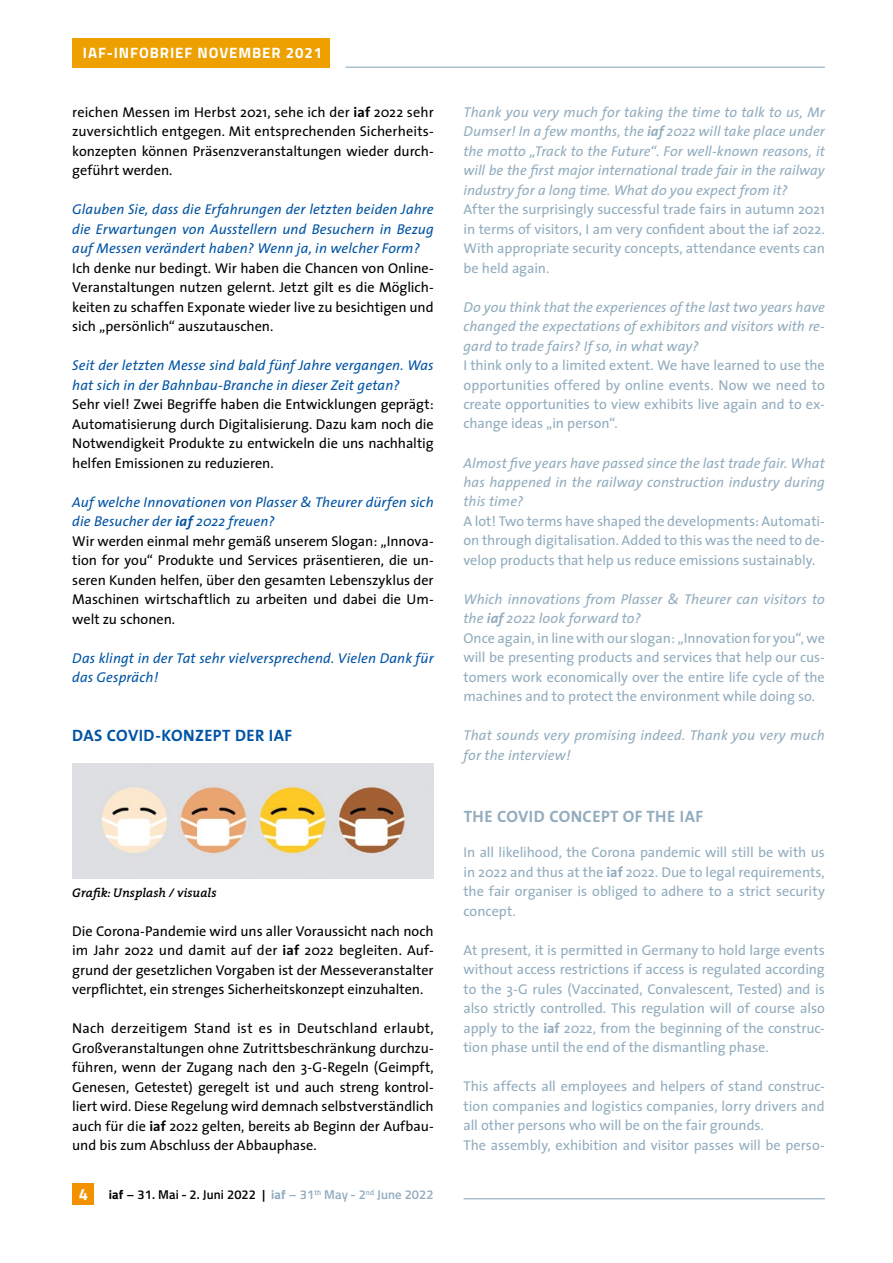
<style>
.page{position:relative;width:893px;height:1263px;background:#fff}
.page>*{position:absolute;margin:0;border:0;box-sizing:border-box;transform-origin:0 0}
.t1{font:16.5px "The Sans Bold Caps";letter-spacing:.025em;color:#92acbe}
.t2{font:16.5px "The Sans Bold Caps";letter-spacing:.025em;color:#0054a4}
.t3{font:700 16.5px "Titillium Web";color:#fff}
.t4{font:700 15px "Titillium Web";letter-spacing:.06em;color:#fff}
.t5{font:14.25px/19.5px "The Sans";color:#92acbe;text-align:justify}
.t6{font:14.25px/19.5px "The Sans";letter-spacing:-.005em;color:#000;text-align:justify}
.t7{font:italic 14.25px/19.5px "The Sans";letter-spacing:.005em;color:#92acbe;text-align:justify}
.t8{font:italic 14.25px/19.5px "The Sans";letter-spacing:.01em;color:#0054a4}
.t9{font:600 12.75px "Titillium Web";letter-spacing:.01em;color:#000}
.t10{font:italic 600 12.6px "The Serif";color:#000}
.s1{font-weight:700}
.s2{font-style:italic;color:#0054a4}
.s3{font-weight:700;font-style:italic;color:#0054a4}
.s4{font-weight:700;color:#92acbe}
.s5{color:#92acbe}
.s6{font-style:italic}
.s7{font-weight:700;font-style:italic}
</style>
<div class="page">
<hr style="left:345px;top:67px;width:480px;height:1px;background:#92acbe">
<div style="left:72px;top:38px;width:258px;height:30px;background:#eda000"></div>
<div style="left:72px;top:1184px;width:22px;height:21px;background:#f39100"></div>
<img style="left:72px;top:763px;width:362px;height:115px">
<hr style="left:463px;top:1198px;width:362px;height:1px;background:#92acbe">
<p class="t4" style="left:83px;top:42px;width:241px">IAF-INFOBRIEF NOVEMBER 2021</p>
<p class="t6" style="left:72px;top:102px;width:363px">reichen Messen im Herbst 2021, sehe ich der <span class="s1">iaf</span> 2022 sehr zuversichtlich entgegen. Mit entsprechenden Sicherheits&shy;konzepten können Präsenzveranstaltungen wieder durch&shy;geführt werden.</p>
<p class="t8" style="left:72px;top:199px;width:363px;text-align:justify">Glauben Sie, dass die Erfahrungen der letzten beiden Jahre die Erwartungen von Ausstellern und Besuchern in Bezug auf Messen verändert haben? Wenn ja, in welcher Form?</p>
<p class="t6" style="left:72px;top:258px;width:363px">Ich denke nur bedingt. Wir haben die Chancen von Online-Veranstaltungen nutzen gelernt. Jetzt gilt es die Möglich&shy;keiten zu schaffen Exponate wieder live zu besichtigen und sich „persönlich“ auszutauschen.</p>
<p class="t8" style="left:72px;top:355px;width:363px">Seit der letzten Messe sind bald fünf Jahre vergangen. Was hat sich in der Bahnbau-Branche in dieser Zeit getan?</p>
<p class="t6" style="left:72px;top:394px;width:363px">Sehr viel! Zwei Begriffe haben die Entwicklungen geprägt:<br>Automatisierung durch Digitalisierung. Dazu kam noch die Notwendigkeit Produkte zu entwickeln die uns nachhaltig helfen Emissionen zu reduzieren.</p>
<p class="t6" style="left:72px;top:492px;width:363px;text-align:left"><span class="s2">Auf welche Innovationen von Plasser &amp; Theurer dürfen sich die Besucher der</span> <span class="s3">iaf</span> <span class="s2">2022 freuen?<br></span>Wir werden einmal mehr gemäß unserem Slogan: „Innova&shy;tion for you“ Produkte und Services präsentieren, die un&shy;seren Kunden helfen, über den gesamten Lebenszyklus der Maschinen wirtschaftlich zu arbeiten und dabei die Um&shy;welt zu schonen.</p>
<p class="t8" style="left:72px;top:648px;width:363px">Das klingt in der Tat sehr vielversprechend. Vielen Dank für das Gespräch!</p>
<p class="t2" style="left:72px;top:721px;width:220px">DAS COVID-KONZEPT DER IAF</p>
<p class="t10" style="left:72px;top:882px;width:146px">Grafik: Unsplash / visuals</p>
<p class="t6" style="left:72px;top:921px;width:363px">Die Corona-Pandemie wird uns aller Voraussicht nach noch im Jahr 2022 und damit auf der <span class="s1">iaf</span> 2022 begleiten. Auf&shy;grund der gesetzlichen Vorgaben ist der Messeveranstalter verpflichtet, ein strenges Sicherheitskonzept einzuhalten.</p>
<p class="t6" style="left:72px;top:1018px;width:363px">Nach derzeitigem Stand ist es in Deutschland erlaubt, Großveranstaltungen ohne Zutrittsbeschränkung durchzu&shy;führen, wenn der Zugang nach den 3-G-Regeln (Geimpft, Genesen, Getestet) geregelt ist und auch streng kontrol&shy;liert wird. Diese Regelung wird demnach selbstverständlich auch für die <span class="s1">iaf</span> 2022 gelten, bereits ab Beginn der Aufbau&shy;und bis zum Abschluss der Abbauphase.</p>
<p class="t3" style="left:79px;top:1181px;width:11px">4</p>
<p class="t9" style="left:109px;top:1185px;width:326px"><span class="s1">iaf</span> – 31. Mai - 2. Juni 2022 | <span class="s4">iaf</span> <span class="s5">– 31</span><sup>th</sup> <span class="s5">May - 2</span><sup>nd</sup> <span class="s5">June 2022</span></p>
<p class="t7" style="left:463px;top:102px;width:363px">Thank you very much for taking the time to talk to us, Mr Dumser! In a few months, the <span class="s1">iaf</span> 2022 will take place under the motto „Track to the Future“. For well-known reasons, it will be the first major international trade fair in the railway industry for a long time. What do you expect from it?</p>
<p class="t5" style="left:463px;top:199px;width:363px">After the surprisingly successful trade fairs in autumn 2021 in terms of visitors, I am very confident about the iaf 2022.<br>With appropriate security concepts, attendance events can be held again.</p>
<p class="t7" style="left:463px;top:296px;width:363px">Do you think that the experiences of the last two years have changed the expectations of exhibitors and visitors with re&shy;gard to trade fairs? If so, in what way?</p>
<p class="t5" style="left:463px;top:355px;width:363px">I think only to a limited extent. We have learned to use the opportunities offered by online events. Now we need to create opportunities to view exhibits live again and to ex&shy;change ideas „in person“.</p>
<p class="t7" style="left:463px;top:452px;width:363px">Almost five years have passed since the last trade fair. What has happened in the railway construction industry during this time?</p>
<p class="t5" style="left:463px;top:511px;width:363px">A lot! Two terms have shaped the developments: Automati&shy;on through digitalisation. Added to this was the need to de&shy;velop products that help us reduce emissions sustainably.</p>
<p class="t5" style="left:463px;top:589px;width:363px;text-align:left"><span class="s6">Which innovations from Plasser &amp; Theurer can visitors to the</span> <span class="s7">iaf</span> <span class="s6">2022 look forward to?<br></span>Once again, in line with our slogan: „Innovation for you“, we will be presenting products and services that help our cus&shy;tomers work economically over the entire life cycle of the machines and to protect the environment while doing so.</p>
<p class="t7" style="left:463px;top:725px;width:363px">That sounds very promising indeed. Thank you very much for the interview!</p>
<p class="t1" style="left:464px;top:802px;width:239px">THE COVID CONCEPT OF THE IAF</p>
<p class="t5" style="left:463px;top:842px;width:363px">In all likelihood, the Corona pandemic will still be with us in 2022 and thus at the <span class="s1">iaf</span> 2022. Due to legal requirements, the fair organiser is obliged to adhere to a strict security concept.</p>
<p class="t5" style="left:463px;top:940px;width:363px">At present, it is permitted in Germany to hold large events without access restrictions if access is regulated according to the 3-G rules (Vaccinated, Convalescent, Tested) and is also strictly controlled. This regulation will of course also apply to the <span class="s1">iaf</span> 2022, from the beginning of the construc&shy;tion phase until the end of the dismantling phase.</p>
<p class="t5" style="left:463px;top:1076px;width:363px;text-align:left">This affects all employees and helpers of stand construc&shy;tion companies and logistics companies, lorry drivers and all other persons who will be on the fair grounds.<br>The assembly, exhibition and visitor passes will be perso-</p>
</div>
